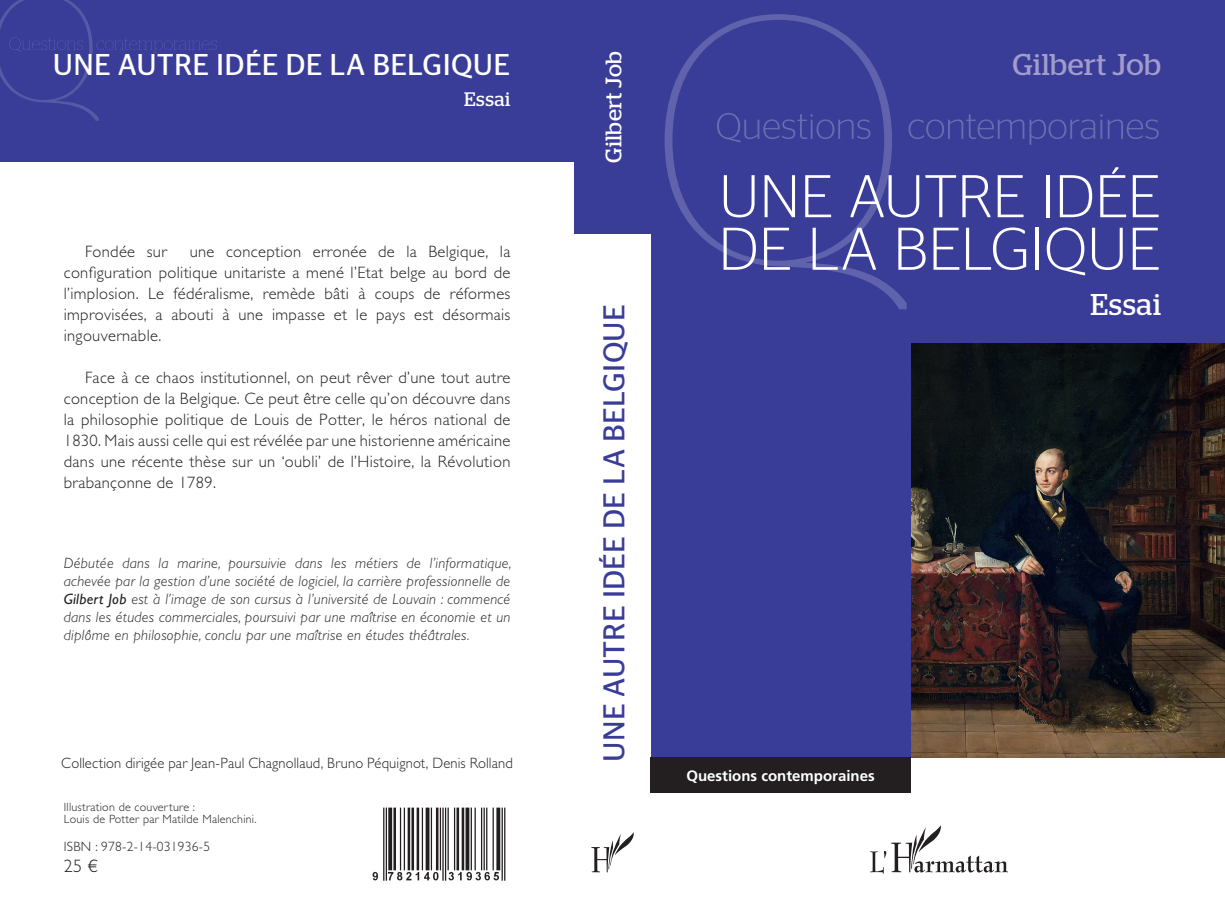
<style>
.page{position:relative;width:1225px;height:915px;background:#fff}
.page>*{position:absolute;margin:0;border:0;box-sizing:border-box;transform-origin:0 0}
.t1{font:300 60px/52.5px "Stag Sans";color:#fff}
.t2{font:30px "Stag Sans";letter-spacing:.01em;color:#3a3d98}
.t3{font:30px "Stag Sans";letter-spacing:.01em;color:#fff}
.t4{font:30px "Stag";letter-spacing:.015em;color:#a19ccc}
.t5{font:30px "Stag";letter-spacing:.025em;color:#fff}
.t6{font:22.5px "Stag";letter-spacing:.015em;color:#fff}
.t7{font:19.5px "Stag";letter-spacing:.025em;color:#fff}
.t8{font:300 18px "Gill Sans Std";color:#231f20}
.t9{font:300 16.5px/21px "Gill Sans Std";letter-spacing:.02em;color:#231f20;text-align:justify}
.t10{font:italic 300 15px/18px "Gill Sans Std";letter-spacing:.02em;color:#231f20;text-align:justify}
.t11{font:300 15px "Gill Sans Std";letter-spacing:.01em;color:#231f20}
.t12{font:700 15px "Frutiger LT Std";color:#fff}
.t13{font:300 13.5px "Gill Sans Std";letter-spacing:.02em;color:#231f20}
.t14{font:300 12px/12px "Gill Sans Std";letter-spacing:.02em;color:#231f20}
.s1{font-weight:400}
</style>
<div class="page">
<div style="left:574px;top:0;width:79px;height:234px;background:#3a3d98"></div>
<div style="left:651px;top:0;width:574px;height:757px;background:#3a3d98"></div>
<div style="left:0;top:0;width:581px;height:162px;background:#3a3d98"></div>
<div style="left:650px;top:757px;width:260px;height:36px;background:#231f20"></div>
<svg style="left:870px;top:825px;width:138px;height:48px"></svg>
<svg style="left:908px;top:114px;width:250px;height:31px"></svg>
<svg style="left:664px;top:14px;width:242px;height:295px"></svg>
<svg style="left:591px;top:832px;width:43px;height:40px"></svg>
<img style="left:911px;top:344px;width:314px;height:412px">
<img style="left:372px;top:807px;width:134px;height:74px">
<svg style="left:0;top:0;width:217px;height:121px"></svg>
<h2 class="t3" style="left:53px;top:48px;width:459px">UNE AUTRE IDÉE DE LA BELGIQUE</h2>
<p class="t7" style="left:464px;top:88px;width:48px">Essai</p>
<p class="t9" style="left:64px;top:241px;width:448px;text-indent:126px">une conception erronée de la Belgique, la configuration politique unitariste a mené l’Etat belge au bord de l’implosion. Le fédéralisme, remède bâti à coups de réformes improvisées, a abouti à une impasse et le pays est désormais ingouvernable.</p>
<p class="t9" style="left:64px;top:367px;width:448px;text-indent:21px">Face à ce chaos institutionnel, on peut rêver d’une tout autre conception de la Belgique. Ce peut être celle qu’on découvre dans la philosophie politique de Louis de Potter, le héros national de 1830. Mais aussi celle qui est révélée par une historienne américaine dans une récente thèse sur un ‘oubli’ de l’Histoire, la Révolution brabançonne de 1789.</p>
<p class="t9" style="left:85px;top:241px;width:83px">Fondée sur</p>
<p class="t10" style="left:64px;top:553px;width:449px">Débutée dans la marine, poursuivie dans les métiers de l’informatique, achevée par la gestion d’une société de logiciel, la carrière professionnelle de <span class="s1">Gilbert Job</span> est à l’image de son cursus à l’université de Louvain : commencé dans les études commerciales, poursuivi par une maîtrise en économie et un diplôme en philosophie, conclu par une maîtrise en études théâtrales.</p>
<p class="t11" style="left:61px;top:754px;width:453px">Collection dirigée par Jean-Paul Chagnollaud, Bruno Péquignot, Denis Rolland</p>
<p class="t14" style="left:64px;top:800px;width:194px">Illustration de couverture :<br>Louis de Potter par Matilde Malenchini.</p>
<p class="t13" style="left:64px;top:838px;width:148px">ISBN : 978-2-14-031936-5</p>
<p class="t8" style="left:64px;top:856px;width:36px">25 €</p>
<h3 class="t6" style="left:600px;top:163px;width:114px;rotate:-90deg">Gilbert Job</h3>
<h2 class="t4" style="left:1012px;top:47px;width:150px">Gilbert Job</h2>
<h2 class="t2" style="left:597px;top:761px;width:459px;rotate:-90deg">UNE AUTRE IDÉE DE LA BELGIQUE</h2>
<h1 class="t1" style="left:718px;top:169px;width:444px">UNE AUTRE IDÉE<br>DE LA BELGIQUE</h1>
<h2 class="t5" style="left:1090px;top:287px;width:72px">Essai</h2>
<p class="t12" style="left:686px;top:766px;width:190px">Questions contemporaines</p>
</div>
